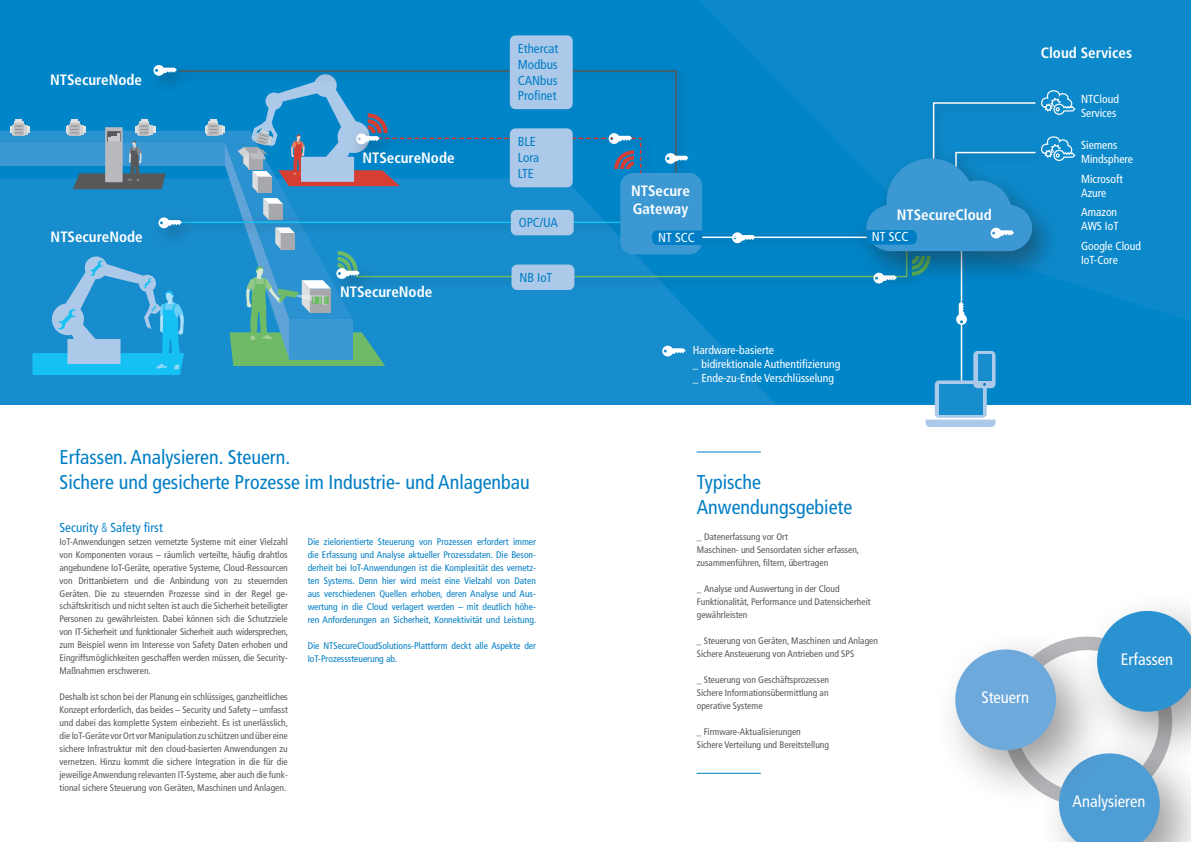
<style>
.page{position:relative;width:1191px;height:842px;background:#fff}
.page>*{position:absolute;margin:0;border:0;box-sizing:border-box;transform-origin:0 0}
.t1{font:condensed 20px/25px "Frutiger LT Pro";color:#007ec5}
.t2{font:condensed 16.5px "Frutiger LT Pro";color:#fff}
.t3{font:700 condensed 15px/18px "Frutiger LT Pro";color:#fff}
.t4{font:condensed 13px/15.6px "Frutiger LT Pro";color:#007ec5;text-align:justify}
.t5{font:condensed 13px "Frutiger LT Pro";color:#fff}
.t6{font:condensed 11.6px/14px "Frutiger LT Pro";color:#fff}
.t7{font:condensed 9.5px/13px "Frutiger LT Pro";color:#57585a}
.t8{font:condensed 9.5px/13px "Frutiger LT Pro";color:#007ec5;text-align:justify}
.s1{font-weight:300}
.s2{font-weight:700}
</style>
<div class="page">
<svg style="left:1056px;top:611px;width:135px;height:231px;background:#7eb3d6"></svg>
<div style="left:933px;top:627px;width:181px;height:182px;background:#231f20;opacity:.45"></div>
<div style="left:955px;top:649px;width:101px;height:101px;background:#6da9db;border-radius:50%"></div>
<div style="left:0;top:0;width:1191px;height:405px;background:#0085c9"></div>
<div style="left:0;top:319px;width:776px;height:86px;background:#178dce"></div>
<svg style="left:699px;top:0;width:492px;height:321px;fill:#0c89cb"></svg>
<hr style="left:696px;top:451px;width:65px;height:1px;background:#007ec5">
<svg style="left:0;top:131px;width:205px;height:188px;background:#1a8dce"></svg>
<div style="left:173px;top:64px;width:516px;height:127px;background:#231f20;opacity:.45"></div>
<svg style="left:177px;top:70px;width:500px;height:111px"></svg>
<div style="left:146px;top:58px;width:49px;height:37px;background:#231f20;opacity:.45"></div>
<svg style="left:153px;top:65px;width:24px;height:11px"></svg>
<hr style="left:182px;top:222px;width:479px;height:1px;background:#15c0f2">
<div style="left:151px;top:210px;width:49px;height:38px;background:#231f20;opacity:.45"></div>
<svg style="left:158px;top:217px;width:24px;height:11px"></svg>
<svg style="left:66px;top:119px;width:100px;height:70px"></svg>
<svg style="left:32px;top:256px;width:152px;height:119px;background:#38a5db"></svg>
<div style="left:13px;top:124px;width:11px;height:11px;background:#bcbdc0"></div>
<svg style="left:11px;top:119px;width:19px;height:15px"></svg>
<hr style="left:960px;top:324px;width:2px;height:72px;background:#fff">
<svg style="left:934px;top:380px;width:52px;height:38px"></svg>
<div style="left:939px;top:384px;width:43px;height:30px;background:#178dce"></div>
<svg style="left:925px;top:420px;width:70px;height:7px"></svg>
<div style="left:973px;top:351px;width:22px;height:37px;background:#acc9e9;border-radius:4px"></div>
<div style="left:977px;top:354px;width:14px;height:27px;background:#178dce"></div>
<div style="left:510px;top:35px;width:63px;height:74px;background:#acc9e9;border-radius:6px"></div>
<svg style="left:205px;top:74px;width:870px;height:292px"></svg>
<hr style="left:696px;top:773px;width:65px;height:1px;background:#007ec5">
<h3 class="t3" style="left:50px;top:71px;width:94px">NTSecureNode</h3>
<h3 class="t3" style="left:51px;top:228px;width:94px">NTSecureNode</h3>
<h3 class="t3" style="left:362px;top:149px;width:94px">NTSecureNode</h3>
<h3 class="t3" style="left:340px;top:283px;width:94px">NTSecureNode</h3>
<h3 class="t4" style="left:518px;top:41px;width:42px">Ethercat Modbus CANbus Profinet</h3>
<h3 class="t4" style="left:518px;top:134px;width:23px;text-align:left">BLE<br>Lora<br>LTE</h3>
<h3 class="t4" style="left:519px;top:215px;width:41px">OPC/UA</h3>
<h3 class="t4" style="left:519px;top:270px;width:35px">NB IoT</h3>
<h1 class="t1" style="left:60px;top:445px;width:472px">Erfassen. Analysieren. Steuern.<br>Sichere und gesicherte Prozesse im Industrie- und Anlagenbau</h1>
<h3 class="t4" style="left:60px;top:519px;width:105px">Security <span class="s1">&amp;</span> Safety first</h3>
<p class="t7" style="left:60px;top:535px;width:230px;text-align:justify">IoT-Anwendungen setzen vernetzte Systeme mit einer Vielzahl von Komponenten voraus – räumlich verteilte, häufig drahtlos angebundene IoT-Geräte, operative Systeme, Cloud-Ressourcen von Drittanbietern und die Anbindung von zu steuernden Geräten. Die zu steuernden Prozesse sind in der Regel ge&shy;schäftskritisch und nicht selten ist auch die Sicherheit beteiligter Personen zu gewährleisten. Dabei können sich die Schutzziele von IT-Sicherheit und funktionaler Sicherheit auch widersprechen, zum Beispiel wenn im Interesse von Safety Daten erhoben und Eingriffsmöglichkeiten geschaffen werden müssen, die Security-Maßnahmen erschweren.</p>
<p class="t7" style="left:60px;top:691px;width:230px;text-align:justify">Deshalb ist schon bei der Planung ein schlüssiges, ganzheitliches Konzept erforderlich, das beides – Security und Safety – umfasst und dabei das komplette System einbezieht. Es ist unerlässlich, die IoT-Geräte vor Ort vor Manipulation zu schützen und über eine sichere Infrastruktur mit den cloud-basierten Anwendungen zu vernetzen. Hinzu kommt die sichere Integration in die für die jeweilige Anwendung relevanten IT-Systeme, aber auch die funk&shy;tional sichere Steuerung von Geräten, Maschinen und Anlagen.</p>
<p class="t8" style="left:308px;top:535px;width:230px">Die zielorientierte Steuerung von Prozessen erfordert immer die Erfassung und Analyse aktueller Prozessdaten. Die Beson&shy;derheit bei IoT-Anwendungen ist die Komplexität des vernetz&shy;ten Systems. Denn hier wird meist eine Vielzahl von Daten aus verschiedenen Quellen erhoben, deren Analyse und Aus&shy;wertung in die Cloud verlagert werden – mit deutlich höhe&shy;ren Anforderungen an Sicherheit, Konnektivität und Leistung.</p>
<p class="t8" style="left:308px;top:639px;width:230px">Die NTSecureCloudSolutions-Plattform deckt alle Aspekte der<br>IoT-Prozesssteuerung ab.</p>
<h3 class="t3" style="left:631px;top:182px;width:60px">NTSecure<br>Gateway</h3>
<h3 class="t3" style="left:897px;top:205px;width:96px">NTSecureCloud</h3>
<h3 class="t5" style="left:658px;top:230px;width:38px">NT SCC</h3>
<h3 class="t5" style="left:872px;top:229px;width:38px">NT SCC</h3>
<p class="t6" style="left:693px;top:343px;width:149px">Hardware-basierte<br>_ bidirektionale Authentifizierung _ Ende-zu-Ende Verschlüsselung</p>
<h3 class="t3" style="left:1040px;top:44px;width:93px">Cloud Services</h3>
<p class="t6" style="left:1081px;top:92px;width:39px">NTCloud<br>Services</p>
<p class="t6" style="left:1081px;top:138px;width:54px">Siemens<br>Mindsphere</p>
<p class="t6" style="left:1081px;top:172px;width:43px">Microsoft<br>Azure</p>
<p class="t6" style="left:1081px;top:206px;width:39px">Amazon<br>AWS IoT</p>
<p class="t6" style="left:1081px;top:239px;width:62px">Google Cloud<br>IoT-Core</p>
<h1 class="t1" style="left:697px;top:470px;width:157px">Typische<br>Anwendungsgebiete</h1>
<p class="t7" style="left:697px;top:530px;width:164px"><span class="s2">_</span> Datenerfassung vor Ort<br>Maschinen- und Sensordaten sicher erfassen, zusammenführen, filtern, übertragen</p>
<p class="t7" style="left:697px;top:582px;width:175px"><span class="s2">_</span> Analyse und Auswertung in der Cloud<br>Funktionalität, Performance und Datensicherheit gewährleisten</p>
<p class="t7" style="left:697px;top:634px;width:183px">_ Steuerung von Geräten, Maschinen und Anlagen<br>Sichere Ansteuerung von Antrieben und SPS</p>
<p class="t7" style="left:697px;top:673px;width:134px;text-align:justify">_ Steuerung von Geschäftsprozessen Sichere Informationsübermittlung an operative Systeme</p>
<p class="t7" style="left:697px;top:725px;width:134px">_ Firmware-Aktualisierungen<br>Sichere Verteilung und Bereitstellung</p>
<h2 class="t2" style="left:981px;top:688px;width:49px">Steuern</h2>
<h2 class="t2" style="left:1120px;top:650px;width:54px">Erfassen</h2>
<h2 class="t2" style="left:1072px;top:792px;width:74px">Analysieren</h2>
</div>
